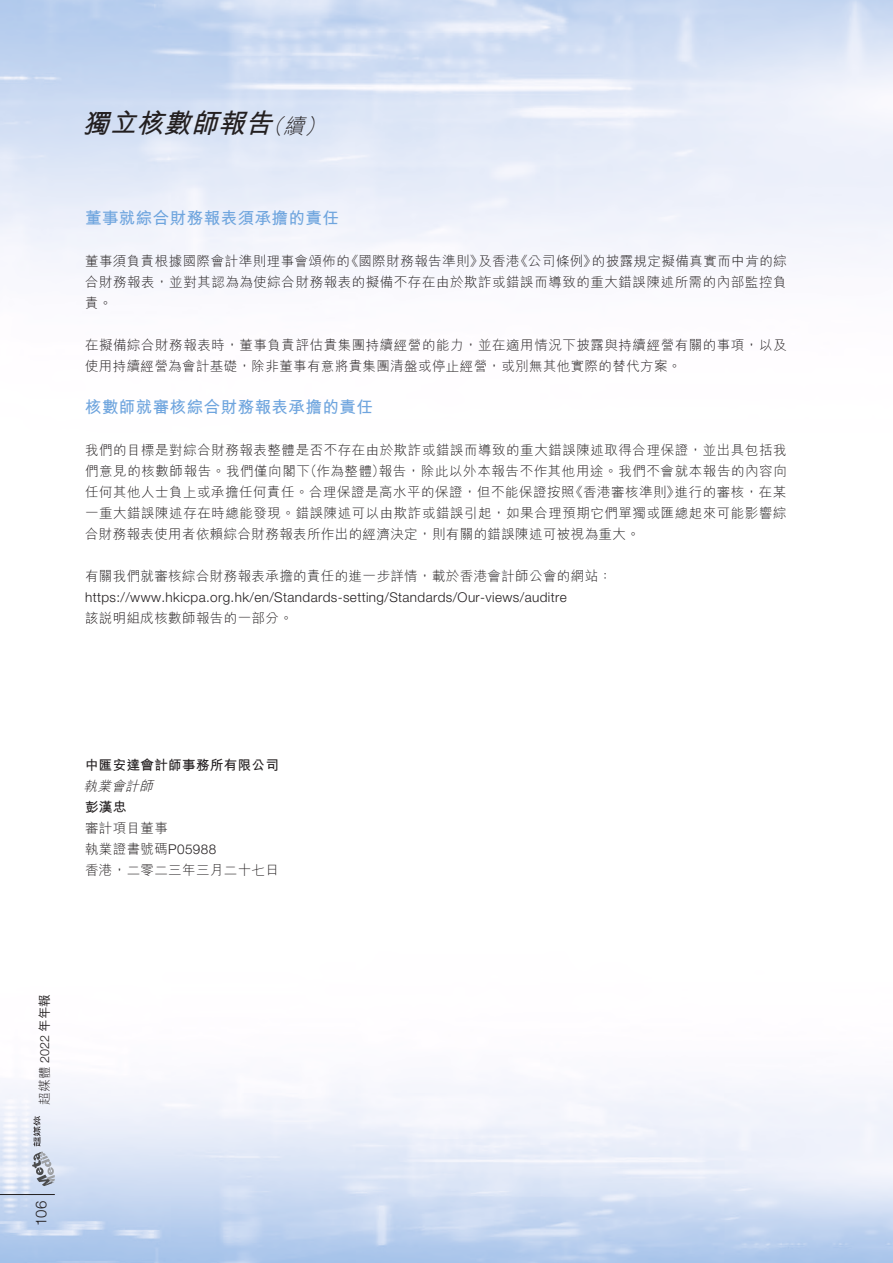
<style>
.page{position:relative;width:893px;height:1263px;background:#fff}
.page>*{position:absolute;margin:0;border:0;box-sizing:border-box;transform-origin:0 0}
.t1{font:italic 700 27px "M Hei HK";color:#231f20}
.t2{font:700 16.5px "M Hei HK";letter-spacing:.03em;color:#6fa5de}
.t3{font:300 15px "Helvetica Neue LT Std";color:#231f20}
.t4{font:300 13.5px/21px "M Hei HK";letter-spacing:.03em;color:#231f20;text-align:justify}
.t5{font:300 13.5px "Helvetica Neue LT Std";letter-spacing:.03em;color:#231f20}
.t6{font:700 13.5px "M Hei HK";letter-spacing:.03em;color:#231f20}
.t7{font:italic 300 13.5px "M Hei HK";color:#231f20}
.t8{font:300 12.6px "Helvetica Neue LT Std";color:#231f20}
.s1{font-weight:300;font-size:21px}
.s2{font-family:"Helvetica Neue LT Std"}
.s3{font-family:"M Hei HK"}
.s4{font-family:"M Hei HK";font-weight:500}
</style>
<div class="page">
<hr style="left:0;top:1194px;width:55px;height:1px;background:#231f20">
<svg style="left:32px;top:1116px;width:23px;height:70px"></svg>
<h1 class="t1" style="left:82px;top:103px;width:250px">獨立核數師報告<span class="s1">（續）</span></h1>
<p class="t2" style="left:85px;top:206px;width:255px">董事就綜合財務報表須承擔的責任</p>
<p class="t4" style="left:85px;top:251px;width:703px">董事須負責根據國際會計準則理事會頌佈的《國際財務報告準則》及香港《公司條例》的披露規定擬備真實而中肯的綜合財務報表，並對其認為為使綜合財務報表的擬備不存在由於欺詐或錯誤而導致的重大錯誤陳述所需的內部監控負責。</p>
<p class="t4" style="left:85px;top:335px;width:703px">在擬備綜合財務報表時，董事負責評估貴集團持續經營的能力，並在適用情況下披露與持續經營有關的事項，以及使用持續經營為會計基礎，除非董事有意將貴集團清盤或停止經營，或別無其他實際的替代方案。</p>
<p class="t2" style="left:85px;top:395px;width:289px">核數師就審核綜合財務報表承擔的責任</p>
<p class="t4" style="left:85px;top:440px;width:703px">我們的目標是對綜合財務報表整體是否不存在由於欺詐或錯誤而導致的重大錯誤陳述取得合理保證，並出具包括我們意見的核數師報告。我們僅向閣下（作為整體）報告，除此以外本報告不作其他用途。我們不會就本報告的內容向任何其他人士負上或承擔任何責任。合理保證是高水平的保證，但不能保證按照《香港審核準則》進行的審核，在某一重大錯誤陳述存在時總能發現。錯誤陳述可以由欺詐或錯誤引起，如果合理預期它們單獨或匯總起來可能影響綜合財務報表使用者依賴綜合財務報表所作出的經濟決定，則有關的錯誤陳述可被視為重大。</p>
<p class="t4" style="left:85px;top:566px;width:528px">有關我們就審核綜合財務報表承擔的責任的進一步詳情，載於香港會計師公會的網站：</p>
<p class="t5" style="left:85px;top:589px;width:483px">https://www.hkicpa.org.hk/en/Standards-setting/Standards/Our-views/auditre</p>
<p class="t4" style="left:85px;top:608px;width:209px">該說明組成核數師報告的一部分。</p>
<p class="t6" style="left:85px;top:756px;width:195px">中匯安達會計師事務所有限公司</p>
<p class="t7" style="left:84px;top:779px;width:74px">執業會計師</p>
<p class="t6" style="left:85px;top:797px;width:43px">彭漢忠</p>
<p class="t4" style="left:85px;top:818px;width:195px;text-align:left">審計項目董事<br>執業證書號碼<span class="s2">P05988<br></span>香港，二零二三年三月二十七日</p>
<p class="t8" style="left:37px;top:1105px;width:112px;rotate:-90deg"><span class="s3">超媒體</span> 2022 <span class="s4">年年報</span></p>
<p class="t3" style="left:32px;top:1226px;width:27px;rotate:-90deg">106</p>
</div>
